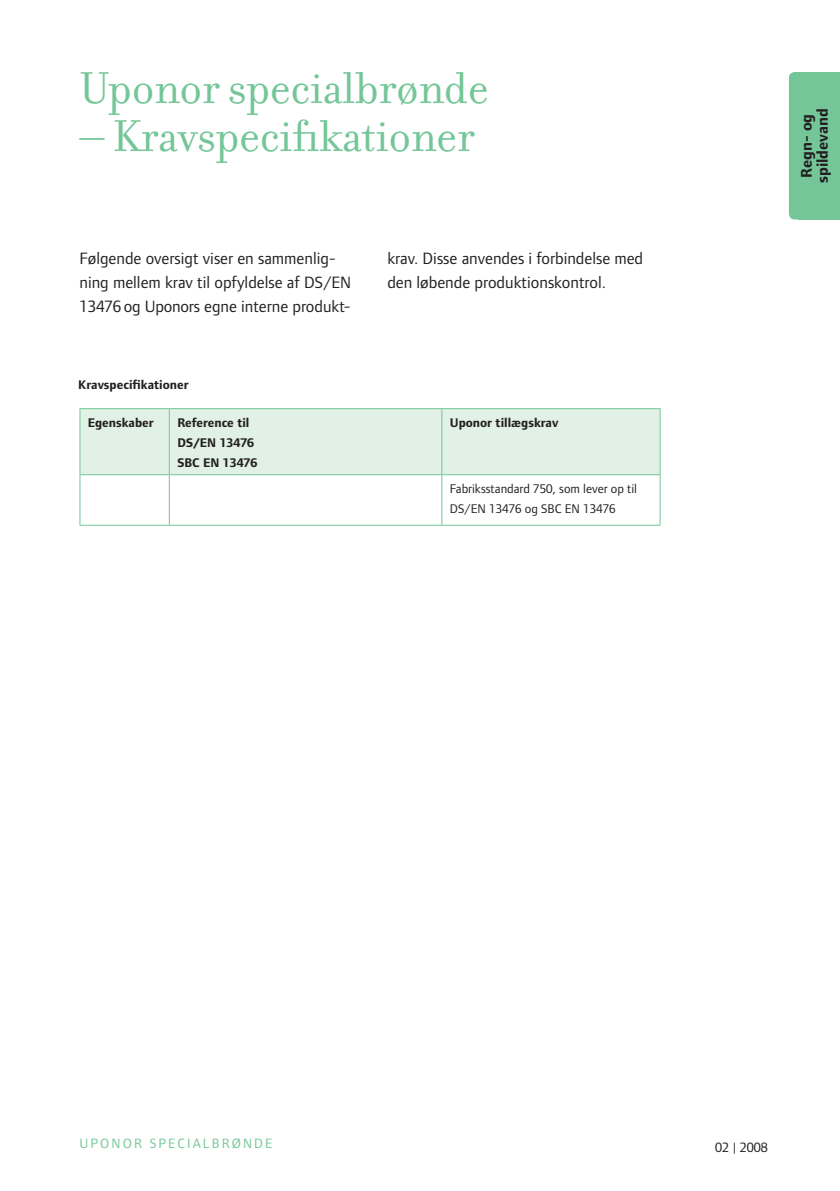
<style>
.page{position:relative;width:840px;height:1191px;background:#fff}
.page>*{position:absolute;margin:0;border:0;box-sizing:border-box;transform-origin:0 0}
.t1{font:48px "Filosofia OT";letter-spacing:-.01em;color:#74c698}
.t2{font:17px/24px "Foundry Form Sans";color:#231f20}
.t3{font:700 16px/16px "Foundry Form Sans";color:#231f20;text-align:center}
.t4{font:14px "Foundry Form Sans";letter-spacing:.15em;color:#74c698}
.t5{font:14px "Foundry Form Sans";color:#231f20}
.t6{font:700 13px/20px "Foundry Form Sans";color:#231f20}
.t7{font:13px/20px "Foundry Form Sans";color:#231f20}
</style>
<div class="page">
<div style="left:80px;top:409px;width:579px;height:65px;background:#e1f1e6"></div>
<hr style="left:79px;top:408px;width:90px;height:1px;background:#74c698">
<hr style="left:79px;top:409px;width:1px;height:65px;background:#74c698">
<hr style="left:169px;top:408px;width:272px;height:1px;background:#74c698">
<hr style="left:169px;top:409px;width:1px;height:65px;background:#74c698">
<hr style="left:441px;top:408px;width:219px;height:1px;background:#74c698">
<hr style="left:441px;top:409px;width:1px;height:65px;background:#74c698">
<hr style="left:659px;top:409px;width:1px;height:65px;background:#74c698">
<hr style="left:79px;top:474px;width:90px;height:1px;background:#74c698">
<hr style="left:79px;top:475px;width:1px;height:50px;background:#74c698">
<hr style="left:169px;top:474px;width:272px;height:1px;background:#74c698">
<hr style="left:169px;top:475px;width:1px;height:50px;background:#74c698">
<hr style="left:441px;top:474px;width:219px;height:1px;background:#74c698">
<hr style="left:441px;top:475px;width:1px;height:50px;background:#74c698">
<hr style="left:659px;top:475px;width:1px;height:50px;background:#74c698">
<hr style="left:79px;top:525px;width:581px;height:1px;background:#74c698">
<div style="left:788px;top:72px;width:51px;height:147px;background:#74c698;border-radius:6px"></div>
<div style="left:798px;top:72px;width:41px;height:147px;background:#74c698"></div>
<h1 class="t1" style="left:79px;top:68px;width:410px">Uponor specialbrønde</h1>
<h1 class="t1" style="left:79px;top:116px;width:397px">– Kravspecifikationer</h1>
<p class="t2" style="left:79px;top:248px;width:273px">Følgende oversigt viser en sammenlig&shy;ning mellem krav til opfyldelse af DS/EN<br>13476 og Uponors egne interne produkt-</p>
<p class="t6" style="left:78px;top:375px;width:112px">Kravspecifikationer</p>
<p class="t2" style="left:387px;top:248px;width:257px">krav. Disse anvendes i forbindelse med den løbende produktionskontrol.</p>
<p class="t6" style="left:88px;top:414px;width:67px">Egenskaber</p>
<p class="t6" style="left:177px;top:414px;width:81px">Reference til<br>DS/EN 13476<br>SBC EN 13476</p>
<p class="t6" style="left:449px;top:414px;width:110px">Uponor tillægskrav</p>
<p class="t7" style="left:449px;top:480px;width:189px">Fabriksstandard 750, som lever op til<br>DS/EN 13476 og SBC EN 13476</p>
<p class="t3" style="left:799px;top:183px;width:76px;rotate:-90deg">Regn- og spildevand</p>
<p class="t4" style="left:79px;top:1137px;width:194px">UPONOR SPECIALBRØNDE</p>
<p class="t5" style="left:714px;top:1142px;width:54px">02 | 2008</p>
</div>
